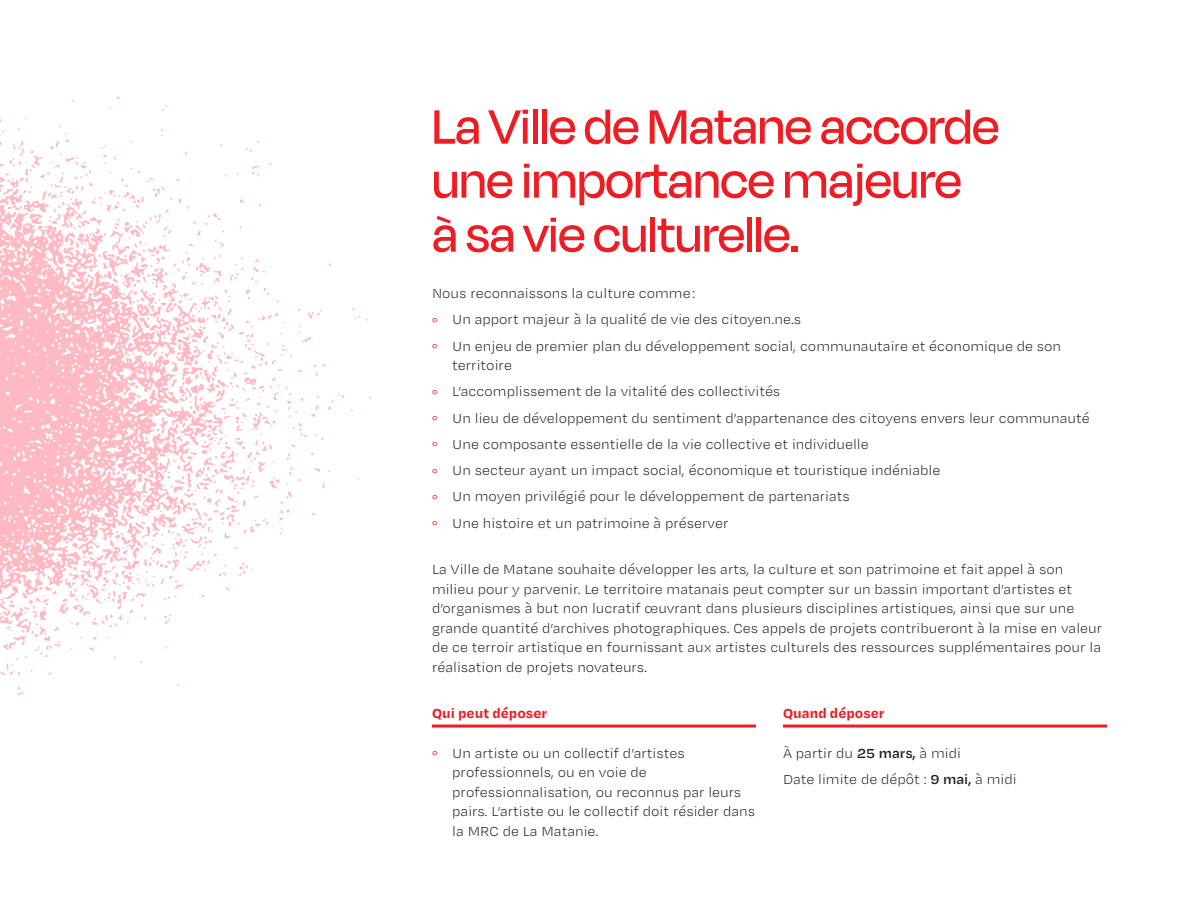
<style>
.page{position:relative;width:1188px;height:918px;background:#fff}
.page>*{position:absolute;margin:0;border:0;box-sizing:border-box;transform-origin:0 0}
.Titre_1{font:500 55.5px/54px "Degular Display";color:#ee1d23}
.Texte_courant{font:300 15px/19.5px "Degular Text";color:#231f20}
.Titre_2__surligné_en_rouge{font:700 15px "Degular Text";color:#ee1d23}
.s1{font-size:18px;color:#ee1d23}
.s2{font-weight:600}
</style>
<div class="page">
<svg style="left:0;top:96px;width:371px;height:599px"></svg>
<hr style="left:432px;top:725px;width:324px;height:3px;background:#ee1d23">
<hr style="left:783px;top:725px;width:324px;height:3px;background:#ee1d23">
<p class="Titre_1" style="left:432px;top:98px;width:568px">La Ville de Matane accorde une importance majeure à sa vie culturelle.</p>
<p class="Texte_courant" style="left:432px;top:283px;width:265px">Nous reconnaissons la culture comme:</p>
<p class="Texte_courant" style="left:432px;top:309px;width:371px"><span class="s1">°</span> Un apport majeur à la qualité de vie des citoyen.ne.s</p>
<p class="Texte_courant" style="left:452px;top:336px;width:610px;text-indent:-20px"><span class="s1">°</span> Un enjeu de premier plan du développement social, communautaire et économique de son territoire</p>
<p class="Texte_courant" style="left:432px;top:381px;width:350px"><span class="s1">°</span> L’accomplissement de la vitalité des collectivités</p>
<p class="Texte_courant" style="left:432px;top:408px;width:659px"><span class="s1">°</span> Un lieu de développement du sentiment d’appartenance des citoyens envers leur communauté</p>
<p class="Texte_courant" style="left:432px;top:434px;width:438px"><span class="s1">°</span> Une composante essentielle de la vie collective et individuelle</p>
<p class="Texte_courant" style="left:432px;top:460px;width:510px"><span class="s1">°</span> Un secteur ayant un impact social, économique et touristique indéniable</p>
<p class="Texte_courant" style="left:432px;top:486px;width:419px"><span class="s1">°</span> Un moyen privilégié pour le développement de partenariats</p>
<p class="Texte_courant" style="left:432px;top:513px;width:298px"><span class="s1">°</span> Une histoire et un patrimoine à préserver</p>
<p class="Texte_courant" style="left:432px;top:559px;width:672px">La Ville de Matane souhaite développer les arts, la culture et son patrimoine et fait appel à son milieu pour y parvenir. Le territoire matanais peut compter sur un bassin important d’artistes et d’organismes à but non lucratif œuvrant dans plusieurs disciplines artistiques, ainsi que sur une grande quantité d’archives photographiques. Ces appels de projets contribueront à la mise en valeur de ce terroir artistique en fournissant aux artistes culturels des ressources supplémentaires pour la réalisation de projets novateurs.</p>
<p class="Titre_2__surligné_en_rouge" style="left:432px;top:703px;width:117px">Qui peut déposer</p>
<p class="Texte_courant" style="left:452px;top:743px;width:304px;text-indent:-20px"><span class="s1">°</span> Un artiste ou un collectif d’artistes professionnels, ou en voie de professionnalisation, ou reconnus par leurs pairs. L’artiste ou le collectif doit résider dans la MRC de La Matanie.</p>
<p class="Titre_2__surligné_en_rouge" style="left:783px;top:703px;width:103px">Quand déposer</p>
<p class="Texte_courant" style="left:783px;top:743px;width:179px">À partir du <span class="s2">25 mars,</span> à midi</p>
<p class="Texte_courant" style="left:783px;top:769px;width:235px">Date limite de dépôt : <span class="s2">9 mai,</span> à midi</p>
</div>
